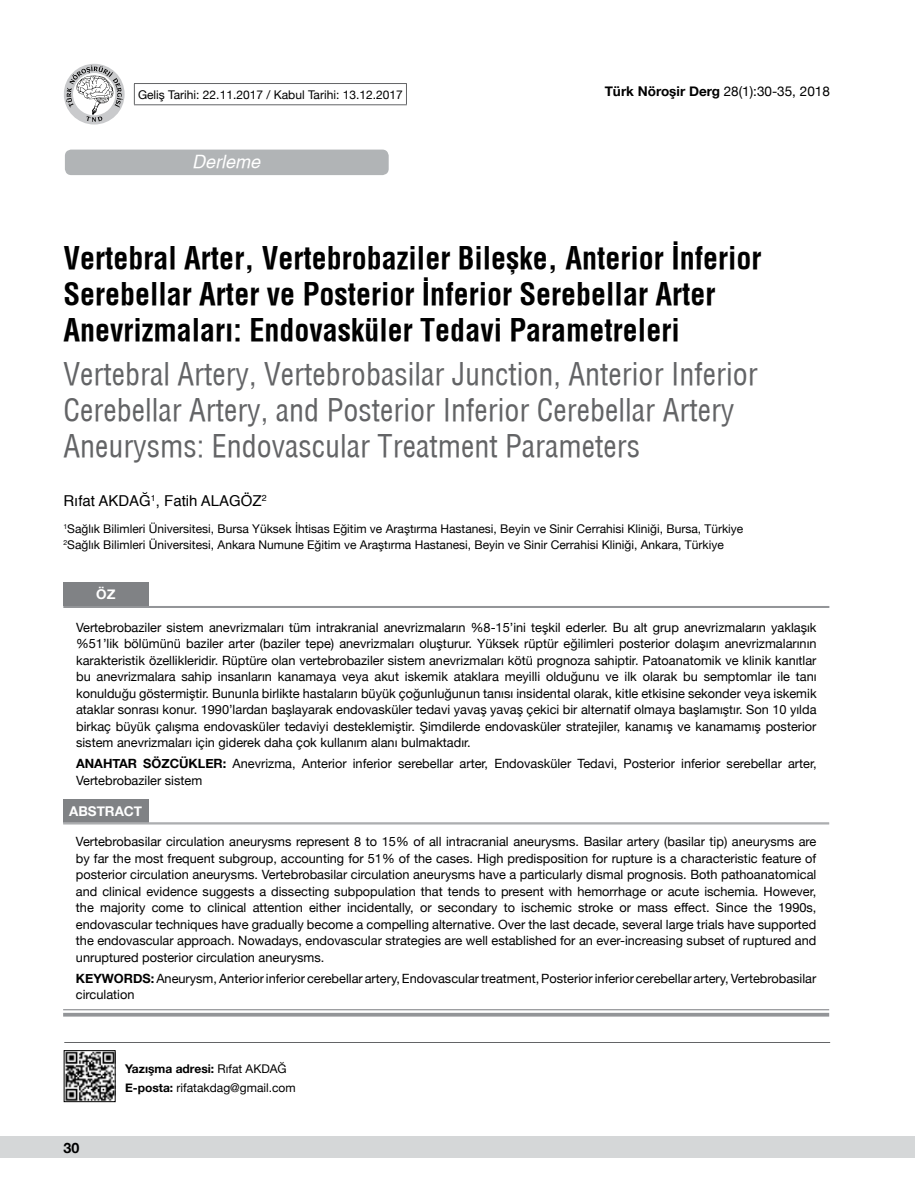
<style>
.page{position:relative;width:915px;height:1191px;background:#fff}
.page>*{position:absolute;margin:0;border:0;box-sizing:border-box;transform-origin:0 0}
.t1{font:30px/36px "Helvetica Condensed";color:#636466}
.t2{font:700 30px/36px "Helvetica Condens";color:#000}
.t3{font:italic 500 18px "Helvetica";color:#fff}
.t4{font:15px "Helvetica";color:#000}
.t5{font:700 14.25px "Helvetica Neue";color:#000}
.t6{font:13.5px "Helvetica Neue";color:#000}
.t7{font:700 13.5px "Helvetica Neue";color:#fff}
.t8{font:12.75px/16.5px "Helvetica Neue";color:#000;text-align:justify}
.t9{font:700 12.75px "Helvetica Neue";color:#000}
.t10{font:12px/18.6px "Helvetica Neue";color:#000}
.s1{font-weight:700}
</style>
<div class="page">
<div style="left:0;top:1136px;width:914px;height:22px;background:#d5d7d8"></div>
<div style="left:65px;top:150px;width:323px;height:25px;background:#b1b4b6;border-radius:6px"></div>
<hr style="left:64px;top:1042px;width:765px;height:1px;background:#636466">
<hr style="left:134px;top:83px;width:272px;height:1px;background:#636466">
<svg style="left:134px;top:84px;width:1px;height:20px"></svg>
<svg style="left:406px;top:84px;width:1px;height:20px"></svg>
<hr style="left:134px;top:104px;width:272px;height:1px;background:#636466">
<div style="left:64px;top:64px;width:60px;height:60px;background:#c9cacc;border-radius:50%"></div>
<svg style="left:66px;top:65px;width:56px;height:57px"></svg>
<img style="left:66px;top:1052px;width:47px;height:47px">
<div style="left:64px;top:1050px;width:51px;height:51px;border:1px solid #000"></div>
<div style="left:63px;top:582px;width:85px;height:24px;background:#808285"></div>
<hr style="left:63px;top:606px;width:766px;height:1px;background:#939598">
<hr style="left:63px;top:607px;width:766px;height:1px;background:#939598">
<div style="left:63px;top:799px;width:85px;height:23px;background:#808285"></div>
<svg style="left:63px;top:1010px;width:765px;height:1px"></svg>
<hr style="left:63px;top:822px;width:765px;height:1px;background:#939598">
<hr style="left:63px;top:823px;width:765px;height:1px;background:#939598">
<hr style="left:63px;top:1009px;width:765px;height:1px;background:#939598">
<svg style="left:63px;top:1012px;width:765px;height:4px;background:#a9abad"></svg>
<p class="t10" style="left:138px;top:86px;width:266px">Geliş Tarihi: 22.11.2017 / Kabul Tarihi: 13.12.2017</p>
<p class="t6" style="left:604px;top:81px;width:226px"><span class="s1">Türk Nöroşir Derg</span> 28(1):30-35, 2018</p>
<h2 class="t3" style="left:192px;top:151px;width:70px">Derleme</h2>
<h1 class="t2" style="left:63px;top:240px;width:699px">Vertebral Arter, Vertebrobaziler Bileşke, Anterior İnferior<br>Serebellar Arter ve Posterior İnferior Serebellar Arter<br>Anevrizmaları: Endovasküler Tedavi Parametreleri</h1>
<h1 class="t1" style="left:63px;top:356px;width:695px">Vertebral Artery, Vertebrobasilar Junction, Anterior Inferior<br>Cerebellar Artery, and Posterior Inferior Cerebellar Artery<br>Aneurysms: Endovascular Treatment Parameters</h1>
<p class="t4" style="left:63px;top:489px;width:205px">Rıfat AKDAĞ<sup>1</sup>, Fatih ALAGÖZ<sup>2</sup></p>
<p class="t10" style="left:63px;top:521px;width:681px;line-height:15.8px"><sup>1</sup>Sağlık Bilimleri Üniversitesi, Bursa Yüksek İhtisas Eğitim ve Araştırma Hastanesi, Beyin ve Sinir Cerrahisi Kliniği, Bursa, Türkiye<br><sup>2</sup>Sağlık Bilimleri Üniversitesi, Ankara Numune Eğitim ve Araştırma Hastanesi, Beyin ve Sinir Cerrahisi Kliniği, Ankara, Türkiye</p>
<p class="t7" style="left:96px;top:584px;width:21px">ÖZ</p>
<p class="t8" style="left:76px;top:620px;width:741px">Vertebrobaziler sistem anevrizmaları tüm intrakranial anevrizmaların %8-15’ini teşkil ederler. Bu alt grup anevrizmaların yaklaşık %51’lik bölümünü baziler arter (baziler tepe) anevrizmaları oluşturur. Yüksek rüptür eğilimleri posterior dolaşım anevrizmalarının karakteristik özellikleridir. Rüptüre olan vertebrobaziler sistem anevrizmaları kötü prognoza sahiptir. Patoanatomik ve klinik kanıtlar bu anevrizmalara sahip insanların kanamaya veya akut iskemik ataklara meyilli olduğunu ve ilk olarak bu semptomlar ile tanı konulduğu göstermiştir. Bununla birlikte hastaların büyük çoğunluğunun tanısı insidental olarak, kitle etkisine sekonder veya iskemik ataklar sonrası konur. 1990’lardan başlayarak endovasküler tedavi yavaş yavaş çekici bir alternatif olmaya başlamıştır. Son 10 yılda birkaç büyük çalışma endovasküler tedaviyi desteklemiştir. Şimdilerde endovasküler stratejiler, kanamış ve kanamamış posterior sistem anevrizmaları için giderek daha çok kullanım alanı bulmaktadır.</p>
<p class="t8" style="left:76px;top:756px;width:741px"><span class="s1">ANAHTAR SÖZCÜKLER:</span> Anevrizma, Anterior inferior serebellar arter, Endovasküler Tedavi, Posterior inferior serebellar arter,<br>Vertebrobaziler sistem</p>
<p class="t7" style="left:69px;top:800px;width:75px">ABSTRACT</p>
<p class="t8" style="left:76px;top:834px;width:741px">Vertebrobasilar circulation aneurysms represent 8 to 15% of all intracranial aneurysms. Basilar artery (basilar tip) aneurysms are by far the most frequent subgroup, accounting for 51% of the cases. High predisposition for rupture is a characteristic feature of posterior circulation aneurysms. Vertebrobasilar circulation aneurysms have a particularly dismal prognosis. Both pathoanatomical and clinical evidence suggests a dissecting subpopulation that tends to present with hemorrhage or acute ischemia. However, the majority come to clinical attention either incidentally, or secondary to ischemic stroke or mass effect. Since the 1990s, endovascular techniques have gradually become a compelling alternative. Over the last decade, several large trials have supported the endovascular approach. Nowadays, endovascular strategies are well established for an ever-increasing subset of ruptured and unruptured posterior circulation aneurysms.</p>
<p class="t9" style="left:76px;top:968px;width:58px">Keywords</p>
<p class="t8" style="left:151px;top:970px;width:666px"><span class="s1">:</span>Aneurysm, Anterior inferior cerebellar artery, Endovascular treatment, Posterior inferior cerebellar artery, Vertebrobasilar</p>
<p class="t8" style="left:76px;top:987px;width:60px">circulation</p>
<p class="t5" style="left:64px;top:1137px;width:17px">30</p>
<p class="t10" style="left:125px;top:1060px;width:172px"><span class="s1">Yazışma adresi:</span> Rıfat AKDAĞ<br><span class="s1">E-posta:</span> rifatakdag@gmail.com</p>
</div>
